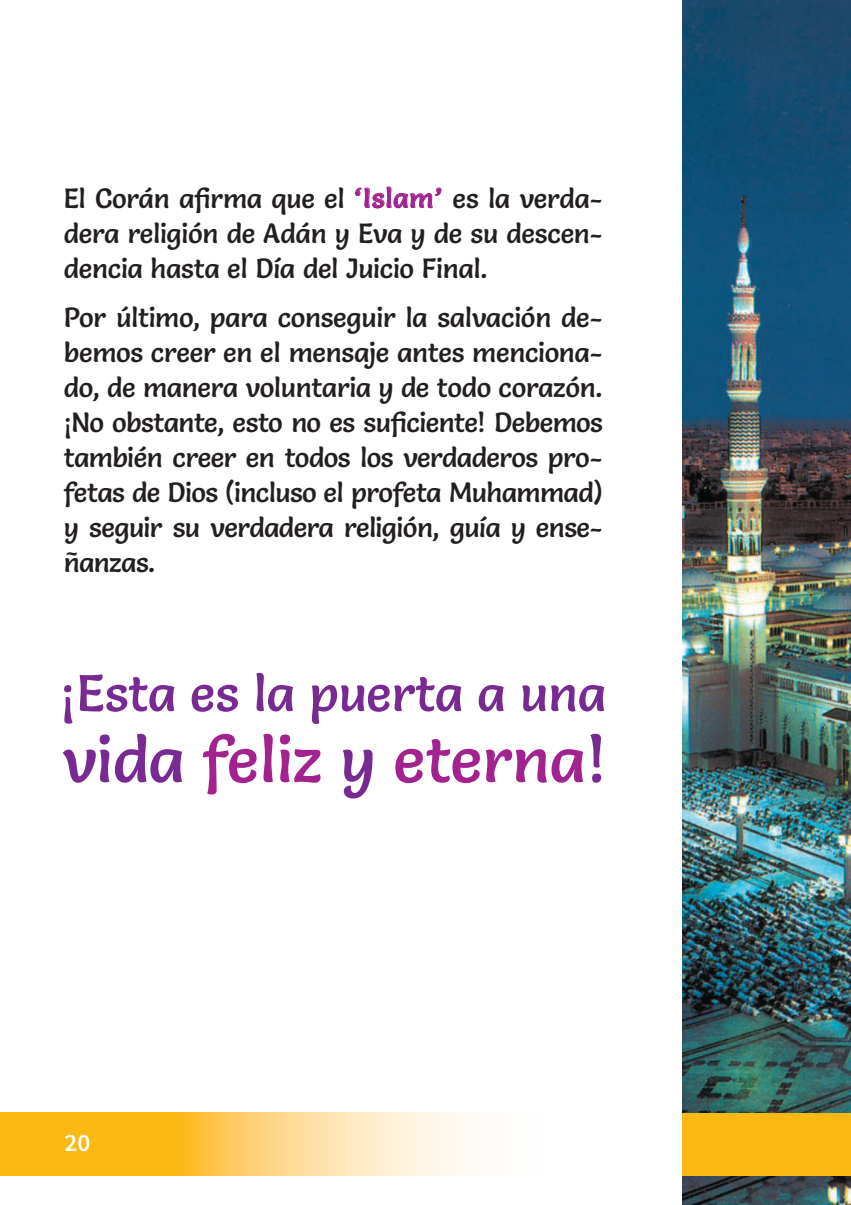
<style>
.page{position:relative;width:851px;height:1205px;background:#fff}
.page>*{position:absolute;margin:0;border:0;box-sizing:border-box;transform-origin:0 0}
.t1{font:64.75px "Salsa";color:#a2238e}
.t2{font:51.25px "Salsa";color:#772a91}
.Texto_FINAL{font:27.5px/35px "Salsa";letter-spacing:-.015em;color:#231f20;text-align:justify}
.t3{font:600 25px "Source Sans Pro";color:#fff}
.s1{color:#a2238e}
.s2{color:#772a91}
</style>
<div class="page">
<svg style="left:0;top:1113px;width:472px;height:62px;background:#fdd06c"></svg>
<img style="left:682px;top:0;width:168px;height:1205px">
<svg style="left:355px;top:186px;width:87px;height:23px"></svg>
<div style="left:682px;top:1113px;width:168px;height:62px;background:#fcb814"></div>
<p class="Texto_FINAL" style="left:64px;top:180px;width:540px">El Corán afirma que el <span class="s1">‘Islam’</span> es la verda&shy;dera religión de Adán y Eva y de su descen&shy;dencia hasta el Día del Juicio Final.</p>
<p class="Texto_FINAL" style="left:64px;top:299px;width:540px">Por último, para conseguir la salvación de&shy;bemos creer en el mensaje antes menciona&shy;do, de manera voluntaria y de todo corazón. ¡No obstante, esto no es suficiente! Debemos también creer en todos los verdaderos pro&shy;fetas de Dios (incluso el profeta Muhammad) y seguir su verdadera religión, guía y ense&shy;ñanzas.</p>
<p class="t2" style="left:60px;top:661px;width:547px">¡Esta es la puerta a una</p>
<p class="t1" style="left:62px;top:719px;width:545px"><span class="s2">vida</span> feliz <span class="s2">y</span> eterna<span class="s2">!</span></p>
<p class="t3" style="left:64px;top:1126px;width:27px">20</p>
</div>
